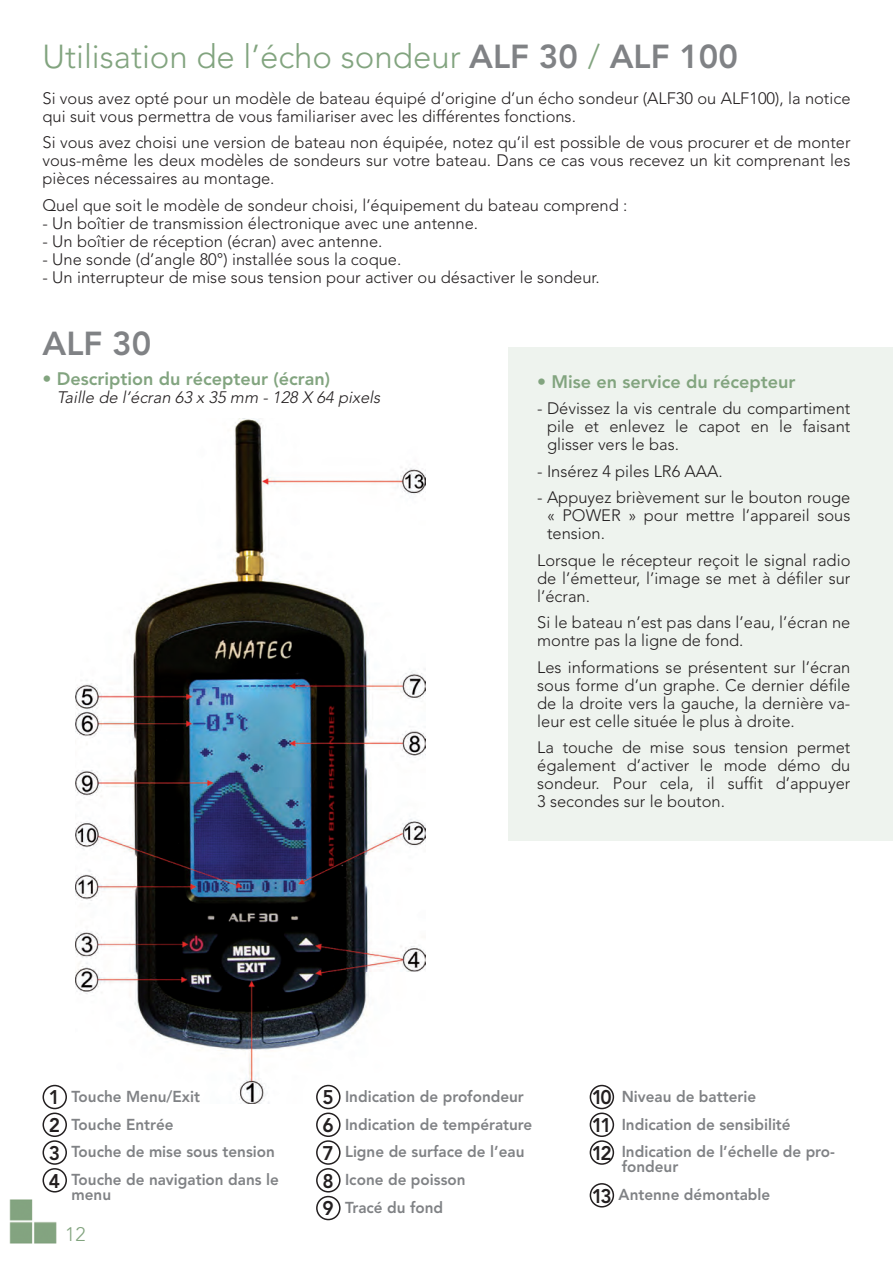
<style>
.page{position:relative;width:893px;height:1263px;background:#fff}
.page>*{position:absolute;margin:0;border:0;box-sizing:border-box;transform-origin:0 0}
.titre{font:300 33px "Avenir";color:#82a47f}
.petit_titre{font:800 33px "Avenir";color:#808285}
.t1{font:800 19.65px "Avenir";letter-spacing:-.13em;color:#231f20}
.t2{font:300 19.5px "Avenir";color:#82a47f}
.texte{font:800 18px "Avenir";color:#82a47f}
.texte-2{font:300 16.5px/18px "Avenir";color:#231f20;text-align:justify}
.texte-3{font:italic 300 16.5px "Avenir";color:#231f20}
.texte-4{font:800 15.75px/15px "Avenir";color:#808285}
.s1{font-weight:800;color:#808285}
</style>
<div class="page">
<img style="left:9px;top:1192px;width:49px;height:52px">
<div style="left:509px;top:347px;width:384px;height:493px;background:#eef3ee"></div>
<img style="left:75px;top:418px;width:351px;height:685px">
<div style="left:43px;top:1085px;width:24px;height:24px;border:2px solid #231f20;border-radius:50%"></div>
<div style="left:43px;top:1112px;width:24px;height:25px;border:2px solid #231f20;border-radius:50%"></div>
<div style="left:43px;top:1140px;width:24px;height:25px;border:2px solid #231f20;border-radius:50%"></div>
<div style="left:43px;top:1168px;width:24px;height:24px;border:2px solid #231f20;border-radius:50%"></div>
<div style="left:317px;top:1085px;width:23px;height:23px;background:#fff;border-radius:50%"></div>
<div style="left:316px;top:1085px;width:25px;height:24px;border:2px solid #231f20;border-radius:50%"></div>
<div style="left:316px;top:1112px;width:25px;height:25px;border:2px solid #231f20;border-radius:50%"></div>
<div style="left:316px;top:1140px;width:25px;height:25px;border:2px solid #231f20;border-radius:50%"></div>
<div style="left:316px;top:1168px;width:25px;height:24px;border:2px solid #231f20;border-radius:50%"></div>
<div style="left:316px;top:1196px;width:25px;height:24px;border:2px solid #231f20;border-radius:50%"></div>
<div style="left:590px;top:1085px;width:24px;height:24px;border:2px solid #231f20;border-radius:50%"></div>
<div style="left:590px;top:1112px;width:24px;height:25px;border:2px solid #231f20;border-radius:50%"></div>
<div style="left:590px;top:1140px;width:24px;height:25px;border:2px solid #231f20;border-radius:50%"></div>
<div style="left:590px;top:1183px;width:24px;height:24px;border:2px solid #231f20;border-radius:50%"></div>
<p class="titre" style="left:43px;top:37px;width:697px">Utilisation de l’écho sondeur <span class="s1">ALF 30</span> / <span class="s1">ALF 100</span></p>
<p class="texte-2" style="left:43px;top:89px;width:809px">Si vous avez opté pour un modèle de bateau équipé d’origine d’un écho sondeur (ALF30 ou ALF100), la notice qui suit vous permettra de vous familiariser avec les différentes fonctions.</p>
<p class="texte-2" style="left:43px;top:133px;width:809px">Si vous avez choisi une version de bateau non équipée, notez qu’il est possible de vous procurer et de monter vous-même les deux modèles de sondeurs sur votre bateau. Dans ce cas vous recevez un kit comprenant les pièces nécessaires au montage.</p>
<p class="texte-2" style="left:43px;top:196px;width:586px">Quel que soit le modèle de sondeur choisi, l’équipement du bateau comprend :</p>
<p class="texte-2" style="left:43px;top:214px;width:437px">- Un boîtier de transmission électronique avec une antenne.</p>
<p class="texte-2" style="left:43px;top:232px;width:341px">- Un boîtier de réception (écran) avec antenne.</p>
<p class="texte-2" style="left:43px;top:250px;width:360px">- Une sonde (d’angle 80°) installée sous la coque.</p>
<p class="texte-2" style="left:43px;top:268px;width:559px">- Un interrupteur de mise sous tension pour activer ou désactiver le sondeur.</p>
<p class="petit_titre" style="left:43px;top:324px;width:110px">ALF 30</p>
<p class="texte" style="left:43px;top:368px;width:289px">• Description du récepteur (écran)</p>
<p class="texte-3" style="left:57px;top:388px;width:328px">Taille de l’écran 63 x 35 mm -128 X 64 pixels</p>
<p class="texte" style="left:537px;top:371px;width:260px">• Mise en service du récepteur</p>
<p class="texte-2" style="left:547px;top:400px;width:305px;text-indent:-10px">- Dévissez la vis centrale du compartiment pile et enlevez le capot en le faisant glisser vers le bas.</p>
<p class="texte-2" style="left:537px;top:462px;width:187px">- Insérez 4 piles LR6 AAA.</p>
<p class="texte-2" style="left:547px;top:489px;width:305px;text-indent:-10px">- Appuyez brièvement sur le bouton rouge « POWER » pour mettre l’appareil sous tension.</p>
<p class="texte-2" style="left:537px;top:551px;width:315px">Lorsque le récepteur reçoit le signal radio de l’émetteur, l’image se met à défiler sur l’écran.</p>
<p class="texte-2" style="left:537px;top:614px;width:315px">Si le bateau n’est pas dans l’eau, l’écran ne montre pas la ligne de fond.</p>
<p class="texte-2" style="left:537px;top:658px;width:315px">Les informations se présentent sur l’écran sous forme d’un graphe. Ce dernier défile de la droite vers la gauche, la dernière va&shy;leur est celle située le plus à droite.</p>
<p class="texte-2" style="left:537px;top:739px;width:315px">La touche de mise sous tension permet également d’activer le mode démo du sondeur. Pour cela, il suffit d’appuyer 3 secondes sur le bouton.</p>
<p class="t1" style="left:49px;top:1086px;width:13px">1</p>
<p class="texte-4" style="left:72px;top:1089px;width:130px">Touche Menu/Exit</p>
<p class="t1" style="left:49px;top:1114px;width:13px">2</p>
<p class="texte-4" style="left:72px;top:1116px;width:104px">Touche Entrée</p>
<p class="t1" style="left:49px;top:1141px;width:13px">3</p>
<p class="texte-4" style="left:72px;top:1144px;width:205px">Touche de mise sous tension</p>
<p class="t1" style="left:49px;top:1169px;width:13px">4</p>
<p class="texte-4" style="left:72px;top:1172px;width:209px">Touche de navigation dans le menu</p>
<p class="t2" style="left:65px;top:1222px;width:22px">12</p>
<p class="t1" style="left:322px;top:1086px;width:13px">5</p>
<p class="texte-4" style="left:345px;top:1089px;width:180px">Indication de profondeur</p>
<p class="t1" style="left:322px;top:1114px;width:13px">6</p>
<p class="texte-4" style="left:345px;top:1116px;width:189px">Indication de température</p>
<p class="t1" style="left:322px;top:1141px;width:13px">7</p>
<p class="texte-4" style="left:345px;top:1144px;width:181px">Ligne de surface de l’eau</p>
<p class="t1" style="left:322px;top:1169px;width:13px">8</p>
<p class="texte-4" style="left:345px;top:1172px;width:122px">Icone de poisson</p>
<p class="t1" style="left:322px;top:1197px;width:13px">9</p>
<p class="texte-4" style="left:345px;top:1200px;width:100px">Tracé du fond</p>
<p class="t1" style="left:592px;top:1086px;width:22px">10</p>
<p class="texte-4" style="left:622px;top:1089px;width:136px">Niveau de batterie</p>
<p class="t1" style="left:592px;top:1114px;width:22px">11</p>
<p class="texte-4" style="left:622px;top:1116px;width:170px">Indication de sensibilité</p>
<p class="t1" style="left:592px;top:1141px;width:22px">12</p>
<p class="texte-4" style="left:622px;top:1144px;width:215px">Indication de l’échelle de pro&shy;fondeur</p>
<p class="t1" style="left:592px;top:1184px;width:22px">13</p>
<p class="texte-4" style="left:619px;top:1187px;width:153px">Antenne démontable</p>
</div>
